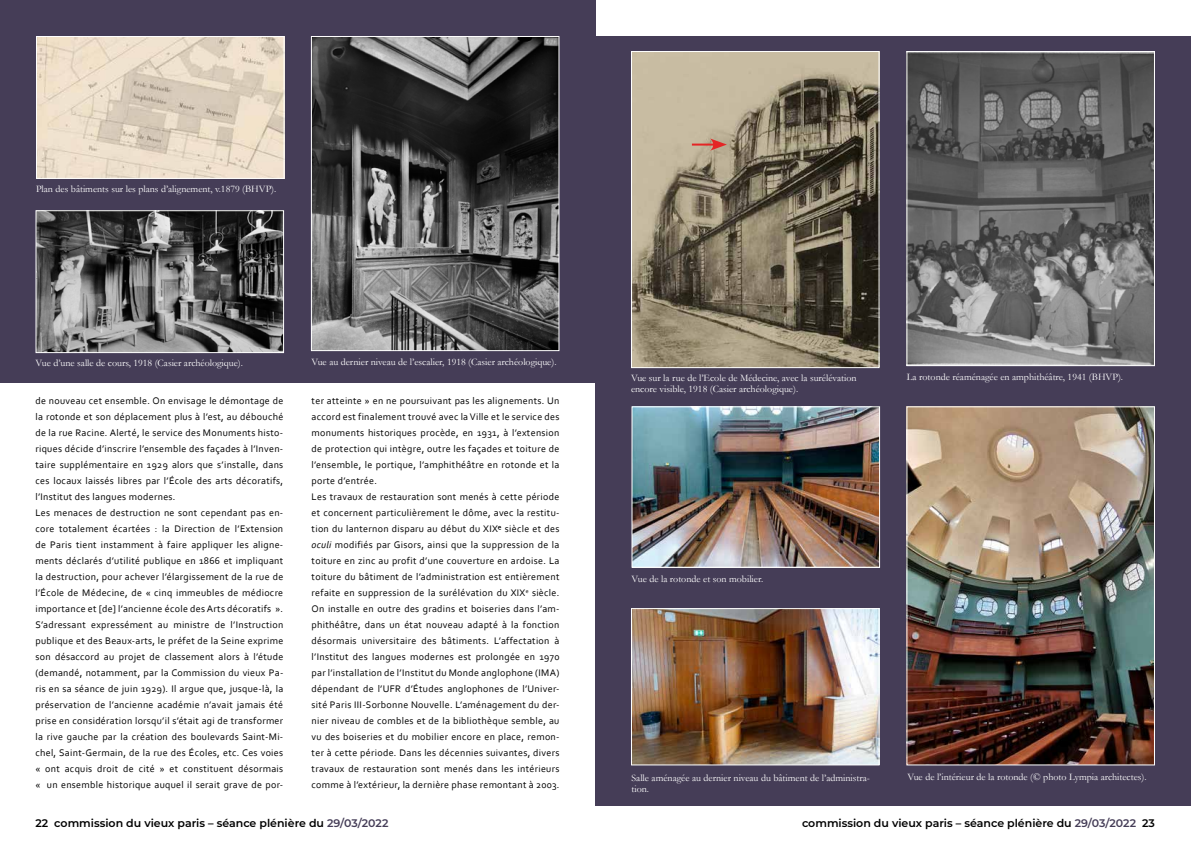
<style>
.page{position:relative;width:1191px;height:842px;background:#fff}
.page>*{position:absolute;margin:0;border:0;box-sizing:border-box;transform-origin:0 0}
.t1{font:600 11px "Montserrat";color:#000}
.t2{font:10px/16px "Corbel";letter-spacing:.03em;color:#000}
.t3{font:10px/11px "Garamond";color:#fff}
.s1{font-style:italic}
.s2{color:#453d57}
</style>
<div class="page">
<div style="left:595px;top:36px;width:596px;height:770px;background:#453d57"></div>
<div style="left:0;top:0;width:595px;height:383px;background:#453d57"></div>
<img style="left:38px;top:212px;width:244px;height:139px">
<div style="left:36px;top:210px;width:248px;height:143px;border:1px solid #fff"></div>
<img style="left:38px;top:38px;width:244px;height:139px">
<div style="left:36px;top:36px;width:248px;height:143px;border:1px solid #fff"></div>
<img style="left:313px;top:38px;width:244px;height:311px">
<div style="left:311px;top:36px;width:248px;height:315px;border:1px solid #fff"></div>
<img style="left:633px;top:53px;width:244px;height:313px">
<div style="left:631px;top:51px;width:248px;height:317px;border:1px solid #fff"></div>
<img style="left:633px;top:610px;width:244px;height:153px">
<div style="left:631px;top:608px;width:248px;height:157px;border:1px solid #fff"></div>
<img style="left:633px;top:408px;width:245px;height:158px">
<div style="left:631px;top:406px;width:249px;height:162px;border:1px solid #fff"></div>
<img style="left:908px;top:53px;width:245px;height:311px">
<div style="left:906px;top:51px;width:249px;height:315px;border:1px solid #fff"></div>
<img style="left:908px;top:408px;width:245px;height:355px">
<div style="left:906px;top:406px;width:249px;height:359px;border:1px solid #fff"></div>
<hr style="left:692px;top:144px;width:25px;height:2px;background:#e42525">
<svg style="left:710px;top:138px;width:17px;height:13px"></svg>
<p class="t3" style="left:36px;top:183px;width:242px">Plan des bâtiments sur les plans d’alignement, v.1879 (BHVP).</p>
<p class="t3" style="left:35px;top:357px;width:209px">Vue d’une salle de cours, 1918 (Casier archéologique).</p>
<p class="t3" style="left:311px;top:356px;width:247px">Vue au dernier niveau de l’escalier, 1918 (Casier archéologique).</p>
<p class="t2" style="left:35px;top:393px;width:249px">de nouveau cet ensemble. On envisage le démontage de la rotonde et son déplacement plus à l’est, au débouché de la rue Racine. Alerté, le service des Monuments histo&shy;riques décide d’inscrire l’ensemble des façades à l’Inven&shy;taire supplémentaire en 1929 alors que s’installe, dans ces locaux laissés libres par l’École des arts décoratifs, l’Institut des langues modernes.<br>Les menaces de destruction ne sont cependant pas en&shy;core totalement écartées : la Direction de l’Extension de Paris tient instamment à faire appliquer les aligne&shy;ments déclarés d’utilité publique en 1866 et impliquant la destruction, pour achever l’élargissement de la rue de l’École de Médecine, de « cinq immeubles de médiocre importance et [de] l’ancienne école des Arts décoratifs ».<br>S’adressant expressément au ministre de l’Instruction publique et des Beaux-arts, le préfet de la Seine exprime son désaccord au projet de classement alors à l’étude (demandé, notamment, par la Commission du vieux Pa&shy;ris en sa séance de juin 1929). Il argue que, jusque-là, la préservation de l’ancienne académie n’avait jamais été prise en considération lorsqu’il s’était agi de transformer la rive gauche par la création des boulevards Saint-Mi&shy;chel, Saint-Germain, de la rue des Écoles, etc. Ces voies « ont acquis droit de cité » et constituent désormais « un ensemble historique auquel il serait grave de por-</p>
<p class="t2" style="left:312px;top:393px;width:249px">ter atteinte » en ne poursuivant pas les alignements. Un accord est finalement trouvé avec la Ville et le service des monuments historiques procède, en 1931, à l’extension de protection qui intègre, outre les façades et toiture de l’ensemble, le portique, l’amphithéâtre en rotonde et la porte d’entrée.<br>Les travaux de restauration sont menés à cette période et concernent particulièrement le dôme, avec la restitu&shy;tion du lanternon disparu au début du XIXe siècle et des <span class="s1">oculi</span> modifiés par Gisors, ainsi que la suppression de la toiture en zinc au profit d’une couverture en ardoise. La toiture du bâtiment de l’administration est entièrement refaite en suppression de la surélévation du XIX<sup>e</sup> siècle.<br>On installe en outre des gradins et boiseries dans l’am&shy;phithéâtre, dans un état nouveau adapté à la fonction désormais universitaire des bâtiments. L’affectation à l’Institut des langues modernes est prolongée en 1970 par l’installation de l’Institut du Monde anglophone (IMA) dépendant de l’UFR d’Études anglophones de l’Univer&shy;sité Paris III-Sorbonne Nouvelle. L’aménagement du der&shy;nier niveau de combles et de la bibliothèque semble, au vu des boiseries et du mobilier encore en place, remon&shy;ter à cette période. Dans les décennies suivantes, divers travaux de restauration sont menés dans les intérieurs comme à l’extérieur, la dernière phase remontant à 2003.</p>
<p class="t3" style="left:631px;top:372px;width:227px">Vue sur la rue de l’Ecole de Médecine, avec la surélévation encore visible, 1918 (Casier archéologique).</p>
<p class="t3" style="left:907px;top:371px;width:218px">La rotonde réaménagée en amphithéâtre, 1941 (BHVP).</p>
<p class="t3" style="left:631px;top:573px;width:133px">Vue de la rotonde et son mobilier.</p>
<p class="t3" style="left:631px;top:772px;width:240px">Salle aménagée au dernier niveau du bâtiment de l’administra&shy;tion.</p>
<p class="t3" style="left:907px;top:771px;width:241px">Vue de l’intérieur de la rotonde (© photo Lympia architectes).</p>
<p class="t1" style="left:35px;top:816px;width:354px">22 commission du vieux paris – séance plénière du <span class="s2">29/03/2022</span></p>
<p class="t1" style="left:802px;top:815px;width:354px">commission du vieux paris – séance plénière du <span class="s2">29/03/2022</span> 23</p>
</div>
